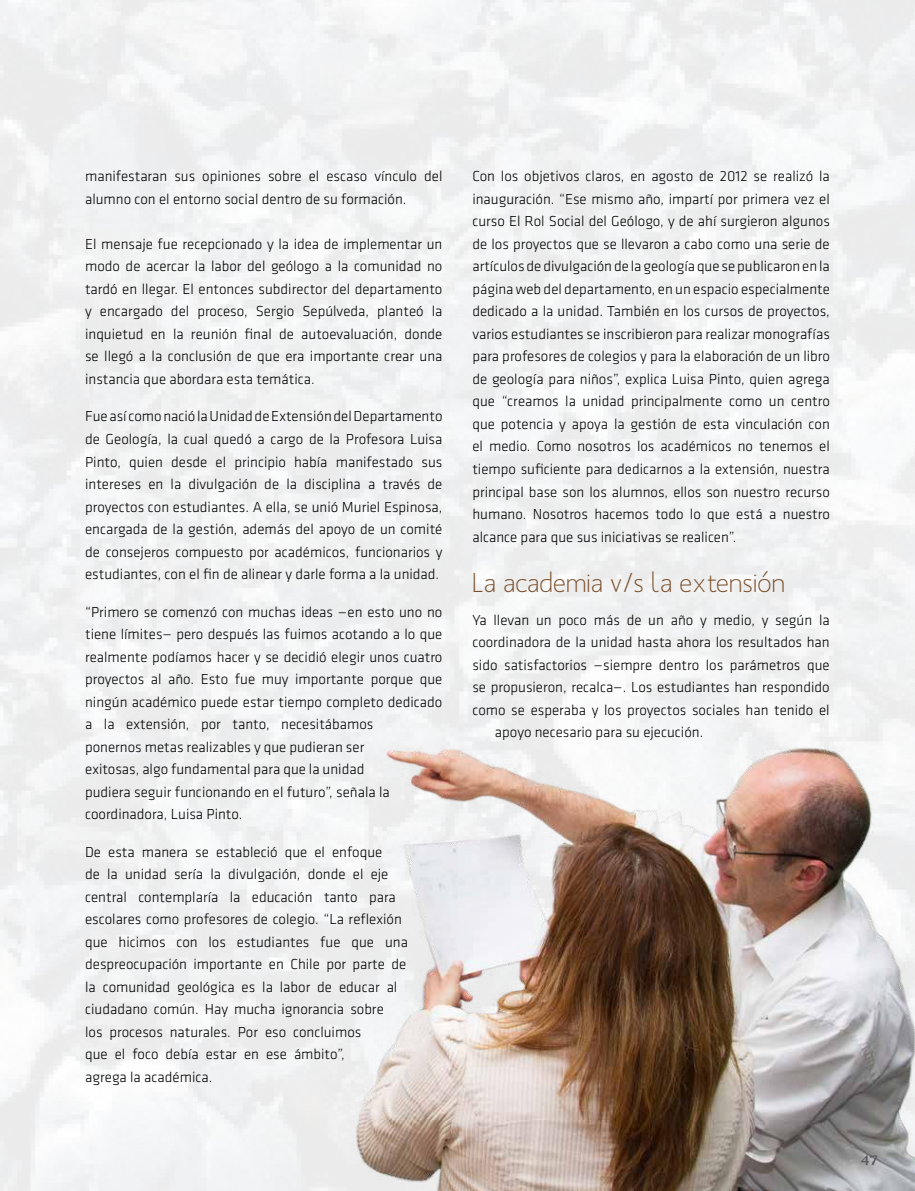
<style>
.page{position:relative;width:915px;height:1191px;background:#fff}
.page>*{position:absolute;margin:0;border:0;box-sizing:border-box;transform-origin:0 0}
.t1{font:27px "Mank Sans";color:#7a4e29}
.t2{font:300 15px/22.5px "Klavika";color:#000}
.t3{font:600 15px "Prensa";color:#58595b}
</style>
<div class="page">
<img style="left:338px;top:735px;width:576px;height:456px">
<p class="t2" style="left:85px;top:165px;width:358px">manifestaran sus opiniones sobre el escaso vínculo del alumno con el entorno social dentro de su formación.</p>
<p class="t2" style="left:85px;top:233px;width:359px;text-align:justify">El mensaje fue recepcionado y la idea de implementar un modo de acercar la labor del geólogo a la comunidad no tardó en llegar. El entonces subdirector del departamento y encargado del proceso, Sergio Sepúlveda, planteó la inquietud en la reunión final de autoevaluación, donde se llegó a la conclusión de que era importante crear una instancia que abordara esta temática.</p>
<p class="t2" style="left:85px;top:405px;width:359px;text-align:justify">Fue así como nació la Unidad de Extensión del Departamento de Geología, la cual quedó a cargo de la Profesora Luisa Pinto, quien desde el principio había manifestado sus intereses en la divulgación de la disciplina a través de proyectos con estudiantes. A ella, se unió Muriel Espinosa, encargada de la gestión, además del apoyo de un comité de consejeros compuesto por académicos, funcionarios y estudiantes, con el fin de alinear y darle forma a la unidad.</p>
<p class="t2" style="left:85px;top:600px;width:359px">“Primero se comenzó con muchas ideas —en esto uno no tiene límites— pero después las fuimos acotando a lo que realmente podíamos hacer y se decidió elegir unos cuatro proyectos al año. Esto fue muy importante porque que ningún académico puede estar tiempo completo dedicado a la extensión, por tanto, necesitábamos<br>ponernos metas realizables y que pudieran ser<br>exitosas, algo fundamental para que la unidad<br>pudiera seguir funcionando en el futuro”, señala la coordinadora, Luisa Pinto.</p>
<p class="t2" style="left:85px;top:840px;width:324px">De esta manera se estableció que el enfoque<br>de la unidad sería la divulgación, donde el eje central contemplaría la educación tanto para escolares como profesores de colegio. “La reflexión que hicimos con los estudiantes fue que una despreocupación importante en Chile por parte de la comunidad geológica es la labor de educar al ciudadano común. Hay mucha ignorancia sobre<br>los procesos naturales. Por eso concluimos<br>que el foco debía estar en ese ámbito”,<br>agrega la académica.</p>
<p class="t2" style="left:472px;top:165px;width:359px;text-align:justify">Con los objetivos claros, en agosto de 2012 se realizó la inauguración. “Ese mismo año, impartí por primera vez el curso El Rol Social del Geólogo, y de ahí surgieron algunos de los proyectos que se llevaron a cabo como una serie de artículos de divulgación de la geología que se publicaron en la página web del departamento, en un espacio especialmente dedicado a la unidad. También en los cursos de proyectos, varios estudiantes se inscribieron para realizar monografías para profesores de colegios y para la elaboración de un libro de geología para niños”, explica Luisa Pinto, quien agrega que “creamos la unidad principalmente como un centro que potencia y apoya la gestión de esta vinculación con el medio. Como nosotros los académicos no tenemos el tiempo suficiente para dedicarnos a la extensión, nuestra principal base son los alumnos, ellos son nuestro recurso humano. Nosotros hacemos todo lo que está a nuestro alcance para que sus iniciativas se realicen”.</p>
<p class="t1" style="left:472px;top:566px;width:314px">La academia v/s la extensión</p>
<p class="t2" style="left:472px;top:608px;width:358px">Ya llevan un poco más de un año y medio, y según la</p>
<p class="t2" style="left:472px;top:631px;width:359px">coordinadora de la unidad hasta ahora los resultados han</p>
<p class="t2" style="left:472px;top:653px;width:359px">sido satisfactorios —siempre dentro los parámetros que</p>
<p class="t2" style="left:472px;top:676px;width:359px">se propusieron, recalca—. Los estudiantes han respondido</p>
<p class="t2" style="left:472px;top:698px;width:358px">como se esperaba y los proyectos sociales han tenido el</p>
<p class="t2" style="left:494px;top:721px;width:210px">apoyo necesario para su ejecución.</p>
<p class="t3" style="left:860px;top:1148px;width:19px">47</p>
</div>
